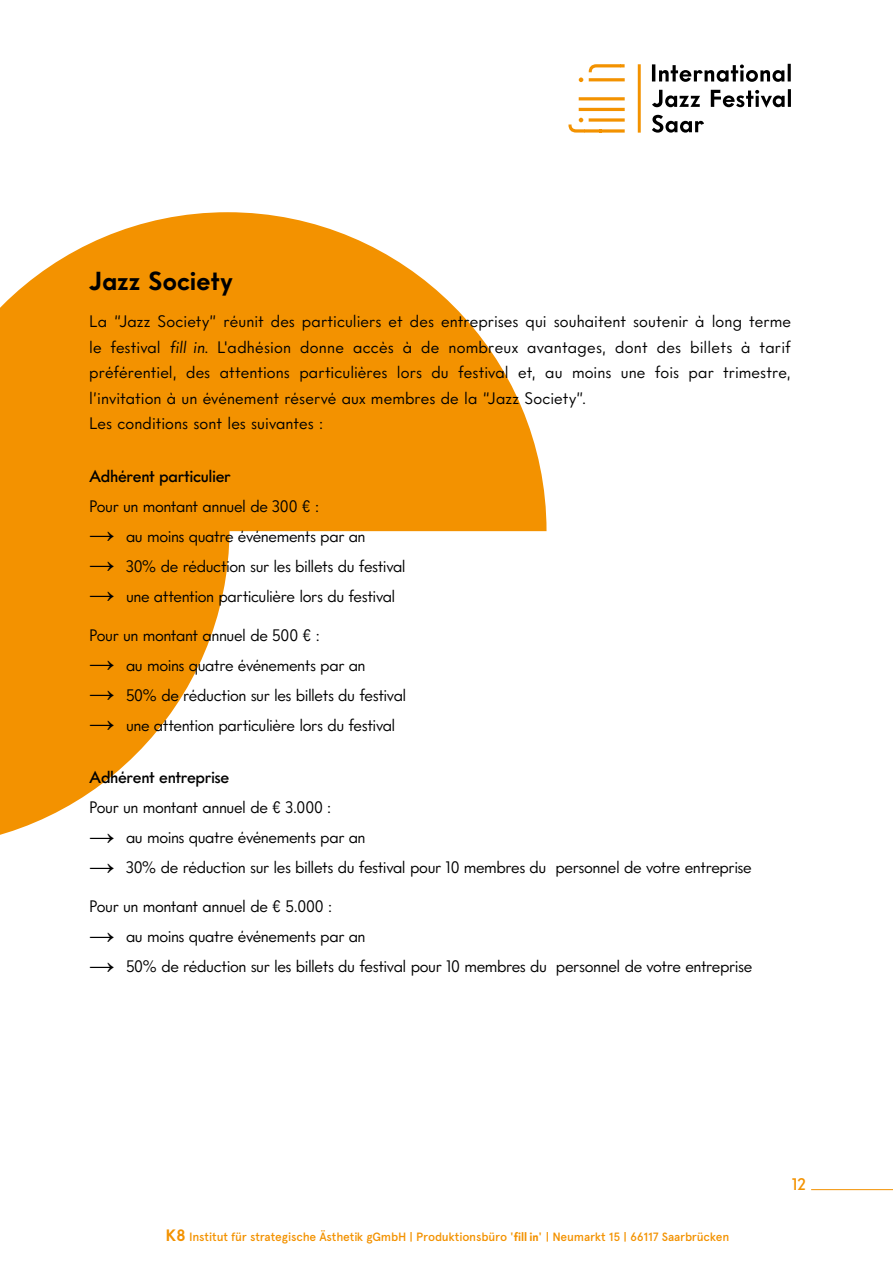
<style>
.page{position:relative;width:893px;height:1263px;background:#fff}
.page>*{position:absolute;margin:0;border:0;box-sizing:border-box;transform-origin:0 0}
.t1{font:700 25.5px "Intervogue";letter-spacing:.005em;color:#000}
.t2{font:16.5px "Intervogue";letter-spacing:-.02em;color:#000}
.t3{font:16.5px/25.5px "Intervogue";letter-spacing:.005em;color:#000}
.t4{font:500 16.5px "Intervogue";letter-spacing:-.02em;color:#000}
.t5{font:500 16.5px "Intervogue";color:#f39200}
.t6{font:500 12px "Apercu";letter-spacing:-.01em;color:#f39200}
.s1{font-family:"Arial";font-weight:700;font-size:25.5px}
.s2{font-weight:700;font-size:16.5px}
.s3{font-family:"Intervogue";font-weight:700}
</style>
<div class="page">
<hr style="left:811px;top:1189px;width:82px;height:1px;background:#f39200">
<hr style="left:579px;top:108px;width:46px;height:3px;background:#f39200">
<hr style="left:579px;top:97px;width:46px;height:3px;background:#f39200">
<svg style="left:568px;top:118px;width:57px;height:15px"></svg>
<svg style="left:589px;top:118px;width:36px;height:4px"></svg>
<svg style="left:589px;top:64px;width:36px;height:8px"></svg>
<svg style="left:579px;top:78px;width:4px;height:4px"></svg>
<hr style="left:589px;top:78px;width:36px;height:3px;background:#f39200">
<svg style="left:652px;top:115px;width:52px;height:18px"></svg>
<svg style="left:652px;top:89px;width:139px;height:19px"></svg>
<svg style="left:652px;top:64px;width:139px;height:18px"></svg>
<hr style="left:638px;top:64px;width:3px;height:69px;background:#f39200">
<svg style="left:0;top:531px;width:230px;height:304px;fill:#f39200"></svg>
<svg style="left:0;top:212px;width:546px;height:319px;fill:#f39200"></svg>
<h1 class="t1" style="left:89px;top:265px;width:145px">Jazz Society</h1>
<p class="t3" style="left:89px;top:308px;width:703px">La “Jazz Society” réunit des particuliers et des entreprises qui souhaitent soutenir à long terme le festival fill in. L'adhésion donne accès à de nombreux avantages, dont des billets à tarif préférentiel, des attentions particulières lors du festival et, au moins une fois par trimestre, l’invitation à un événement réservé aux membres de la “Jazz Society”.<br>Les conditions sont les suivantes :</p>
<p class="t4" style="left:89px;top:466px;width:143px">Adhérent particulier</p>
<p class="t2" style="left:89px;top:496px;width:231px">Pour un montant annuel de 300 € :</p>
<p class="t2" style="left:89px;top:526px;width:278px"><span class="s1">→</span> au moins quatre événements par an</p>
<p class="t2" style="left:89px;top:556px;width:318px"><span class="s1">→</span> 30% de réduction sur les billets du festival</p>
<p class="t2" style="left:89px;top:586px;width:308px"><span class="s1">→</span> une attention particulière lors du festival</p>
<p class="t2" style="left:89px;top:625px;width:232px">Pour un montant annuel de 500 € :</p>
<p class="t2" style="left:89px;top:655px;width:278px"><span class="s1">→</span> au moins quatre événements par an</p>
<p class="t2" style="left:89px;top:685px;width:319px"><span class="s1">→</span> 50% de réduction sur les billets du festival</p>
<p class="t2" style="left:89px;top:715px;width:308px"><span class="s1">→</span> une attention particulière lors du festival</p>
<p class="t4" style="left:89px;top:767px;width:142px">Adhérent entreprise</p>
<p class="t2" style="left:89px;top:797px;width:244px">Pour un montant annuel de € 3.000 :</p>
<p class="t2" style="left:89px;top:827px;width:278px"><span class="s1">→</span> au moins quatre événements par an</p>
<p class="t2" style="left:89px;top:857px;width:664px"><span class="s1">→</span> 30% de réduction sur les billets du festival pour 10 membres du personnel de votre entreprise</p>
<p class="t2" style="left:89px;top:896px;width:244px">Pour un montant annuel de € 5.000 :</p>
<p class="t2" style="left:89px;top:926px;width:278px"><span class="s1">→</span> au moins quatre événements par an</p>
<p class="t2" style="left:89px;top:956px;width:665px"><span class="s1">→</span> 50% de réduction sur les billets du festival pour 10 membres du personnel de votre entreprise</p>
<p class="t6" style="left:166px;top:1230px;width:565px"><span class="s2">K8</span> Institut für strategische Ästhetik gGmbH | Produktionsbüro '<span class="s3">fill in</span>' | Neumarkt 15 | 66117 Saarbrücken</p>
<p class="t5" style="left:792px;top:1174px;width:16px">12</p>
</div>
